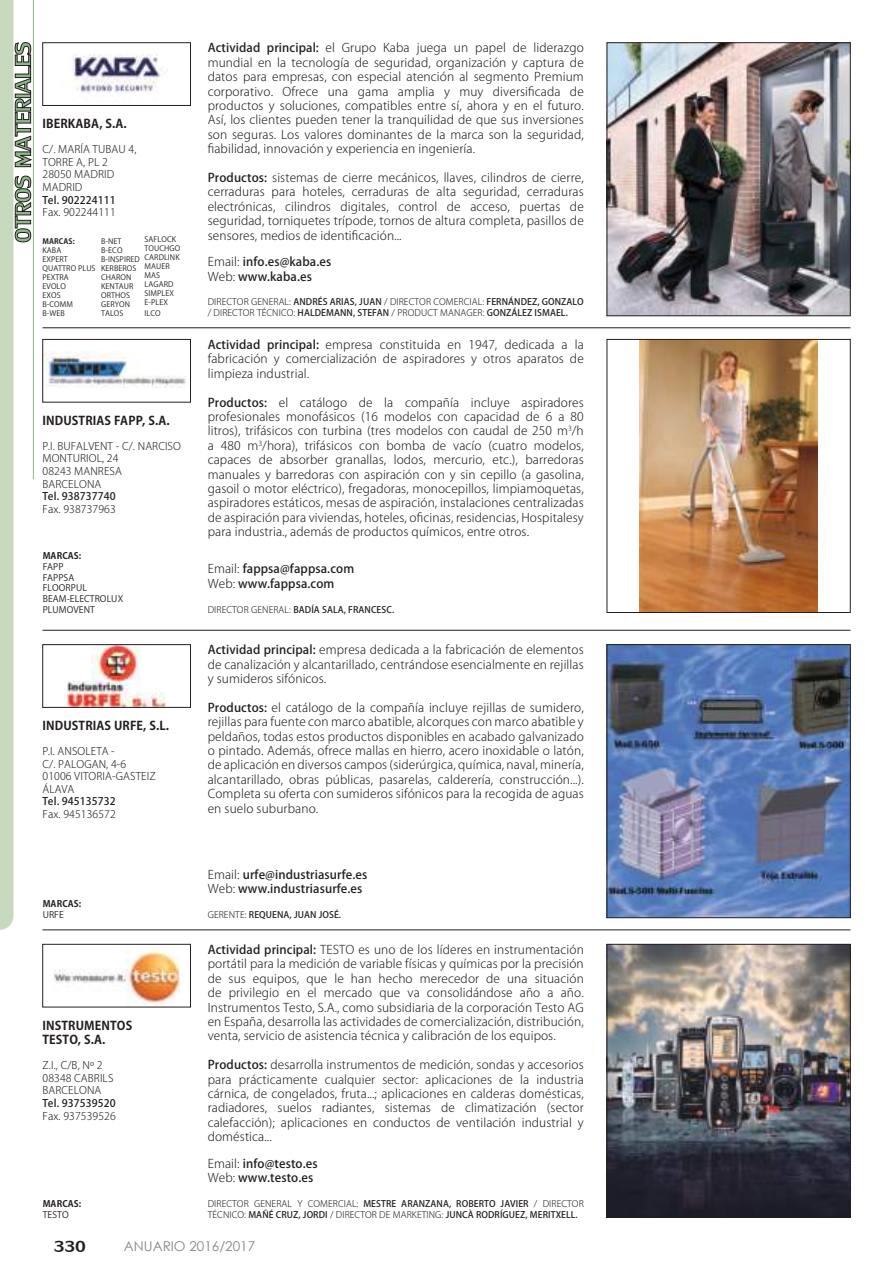
<style>
.page{position:relative;width:893px;height:1263px;background:#fff}
.page>*{position:absolute;margin:0;border:0;box-sizing:border-box;transform-origin:0 0}
.t1{font:24px "Lily UPC";color:#241f1f}
.t2{font:13.5px "Century Gothic";color:#80878d}
.t3{font:300 12px/14.4px "Koz Go Pro";letter-spacing:.01em;color:#241f1f;text-align:justify}
.t4{font:500 12px/14.4px "Koz Go Pro";letter-spacing:.01em;color:#241f1f}
.t5{font:700 12px/14.4px "Koz Go Pro";letter-spacing:.01em;color:#241f1f}
.t6{font:300 10.5px/12.6px "Koz Go Pro";letter-spacing:.01em;color:#241f1f}
.t7{font:500 10.5px "Koz Go Pro";letter-spacing:.01em;color:#241f1f}
.t8{font:500 9px/10.5px "Koz Go Pro";letter-spacing:.01em;color:#241f1f}
.t9{font:300 9px/10.5px "Koz Go Pro";letter-spacing:.01em;color:#241f1f}
.t10{font:9px/10.8px "Koz Go Pro";letter-spacing:.01em;color:#241f1f}
.t11{font:700 9px "Koz Go Pro";letter-spacing:.01em;color:#241f1f}
.t12{font:7.5px/9px "Koz Go Pro";letter-spacing:.01em;color:#241f1f}
.t13{font:700 7.5px "Koz Go Pro";letter-spacing:.01em;color:#241f1f}
.s1{font-weight:500}
.s2{font-weight:300}
</style>
<div class="page">
<hr style="left:43px;top:630px;width:807px;height:1px;background:#241f1f">
<hr style="left:43px;top:327px;width:807px;height:1px;background:#241f1f">
<img style="left:640px;top:341px;width:177px;height:270px">
<div style="left:607px;top:339px;width:243px;height:274px;border:1px solid #241f1f"></div>
<img style="left:45px;top:351px;width:141px;height:37px">
<div style="left:43px;top:339px;width:148px;height:63px;border:1px solid #241f1f"></div>
<img style="left:609px;top:45px;width:239px;height:269px">
<div style="left:607px;top:43px;width:243px;height:273px;border:1px solid #241f1f"></div>
<img style="left:72px;top:54px;width:96px;height:39px">
<div style="left:43px;top:43px;width:148px;height:63px;border:1px solid #241f1f"></div>
<svg style="left:0;top:0;width:31px;height:930px"></svg>
<hr style="left:33px;top:0;width:1px;height:479px;background:#8cb788">
<hr style="left:43px;top:929px;width:807px;height:1px;background:#241f1f">
<img style="left:609px;top:646px;width:239px;height:270px">
<div style="left:607px;top:644px;width:243px;height:274px;border:1px solid #241f1f"></div>
<img style="left:68px;top:646px;width:97px;height:59px">
<div style="left:43px;top:644px;width:148px;height:63px;border:1px solid #241f1f"></div>
<img style="left:609px;top:946px;width:239px;height:269px">
<div style="left:607px;top:944px;width:243px;height:273px;border:1px solid #241f1f"></div>
<img style="left:54px;top:946px;width:125px;height:59px">
<div style="left:43px;top:944px;width:148px;height:63px;border:1px solid #241f1f"></div>
<p class="t5" style="left:43px;top:117px;width:86px">IBERKABA, S.A.</p>
<p class="t6" style="left:43px;top:143px;width:96px">C/. MARÍA TUBAU 4,<br>TORRE A, PL 2<br>28050 MADRID<br>MADRID</p>
<p class="t7" style="left:43px;top:193px;width:75px">Tel. 902224111</p>
<p class="t6" style="left:43px;top:206px;width:75px">Fax. 902244111</p>
<p class="t13" style="left:43px;top:236px;width:34px">MARCAS:</p>
<p class="t12" style="left:43px;top:246px;width:55px">KABA<br>EXPERT<br>QUATTRO PLUS<br>PEXTRA<br>EVOLO<br>EXOS<br>B-COMM<br>B-WEB</p>
<p class="t12" style="left:101px;top:237px;width:40px">B-NET<br>B-ECO<br>B-INSPIRED<br>KERBEROS<br>CHARON<br>KENTAUR<br>ORTHOS<br>GERYON<br>TALOS</p>
<p class="t12" style="left:145px;top:235px;width:37px">SAFLOCK<br>TOUCHGO<br>CARDLINK<br>MAUER<br>MAS<br>LAGARD<br>SIMPLEX<br>E-PLEX</p>
<p class="t12" style="left:145px;top:309px;width:18px">ILCO</p>
<p class="t5" style="left:43px;top:414px;width:129px">INDUSTRIAS FAPP, S.A.</p>
<p class="t6" style="left:43px;top:440px;width:140px">P.I. BUFALVENT - C/. NARCISO<br>MONTURIOL, 24<br>08243 MANRESA<br>BARCELONA</p>
<p class="t7" style="left:43px;top:490px;width:75px">Tel. 938737740</p>
<p class="t6" style="left:43px;top:503px;width:75px">Fax. 938737963</p>
<p class="t11" style="left:43px;top:550px;width:40px">MARCAS:</p>
<p class="t10" style="left:43px;top:561px;width:82px">FAPP<br>FAPPSA<br>FLOORPUL<br>BEAM-ELECTROLUX<br>PLUMOVENT</p>
<p class="t5" style="left:43px;top:719px;width:128px">INDUSTRIAS URFE, S.L.</p>
<p class="t6" style="left:43px;top:745px;width:115px">P.I. ANSOLETA -<br>C/. PALOGAN, 4-6<br>01006 VITORIA-GASTEIZ<br>ÁLAVA</p>
<p class="t7" style="left:43px;top:795px;width:75px">Tel. 945135732</p>
<p class="t6" style="left:43px;top:808px;width:75px">Fax. 945136572</p>
<p class="t11" style="left:43px;top:898px;width:40px">MARCAS:</p>
<p class="t10" style="left:43px;top:910px;width:23px">URFE</p>
<p class="t5" style="left:43px;top:1019px;width:91px">INSTRUMENTOS<br>TESTO, S.A.</p>
<p class="t6" style="left:43px;top:1059px;width:72px">Z.I., C/B, Nº 2<br>08348 CABRILS<br>BARCELONA</p>
<p class="t7" style="left:43px;top:1096px;width:75px">Tel. 937539520</p>
<p class="t6" style="left:43px;top:1109px;width:75px">Fax. 937539526</p>
<p class="t11" style="left:43px;top:1198px;width:40px">MARCAS:</p>
<p class="t10" style="left:43px;top:1209px;width:27px">TESTO</p>
<p class="t3" style="left:208px;top:41px;width:378px"><span class="s1">Actividad principal:</span> el Grupo Kaba juega un papel de liderazgo mundial en la tecnología de seguridad, organización y captura de datos para empresas, con especial atención al segmento Premium corporativo. Ofrece una gama amplia y muy diversi昀椀cada de productos y soluciones, compatibles entre sí, ahora y en el futuro.<br>Así, los clientes pueden tener la tranquilidad de que sus inversiones son seguras. Los valores dominantes de la marca son la seguridad,昀椀abilidad, innovación y experiencia en ingeniería.</p>
<p class="t3" style="left:208px;top:170px;width:378px"><span class="s1">Productos:</span> sistemas de cierre mecánicos, llaves, cilindros de cierre, cerraduras para hoteles, cerraduras de alta seguridad, cerraduras electrónicas, cilindros digitales, control de acceso, puertas de seguridad, torniquetes trípode, tornos de altura completa, pasillos de sensores, medios de identi昀椀cación...</p>
<p class="t4" style="left:208px;top:255px;width:125px"><span class="s2">Email:</span> info.es@kaba.es<br><span class="s2">Web:</span> www.kaba.es</p>
<p class="t9" style="left:208px;top:297px;width:378px">DIRECTOR GENERAL: <span class="s1">ANDRÉS ARIAS, JUAN</span> / DIRECTOR COMERCIAL: <span class="s1">FERNÁNDEZ, GONZALO </span>/ DIRECTOR TÉCNICO: <span class="s1">HALDEMANN, STEFAN</span> / PRODUCT MANAGER: <span class="s1">GONZÁLEZ ISMAEL.</span></p>
<p class="t3" style="left:208px;top:337px;width:378px"><span class="s1">Actividad principal:</span> empresa constituida en 1947, dedicada a la fabricación y comercialización de aspiradores y otros aparatos de limpieza industrial.</p>
<p class="t3" style="left:208px;top:395px;width:378px"><span class="s1">Productos:</span> el catálogo de la compañía incluye aspiradores profesionales monofásicos (16 modelos con capacidad de 6 a 80 litros), trifásicos con turbina (tres modelos con caudal de 250 m<sup>3</sup>/h a 480 m<sup>3</sup>/hora), trifásicos con bomba de vacío (cuatro modelos, capaces de absorber granallas, lodos, mercurio, etc.), barredoras manuales y barredoras con aspiración con y sin cepillo (a gasolina, gasoil o motor eléctrico), fregadoras, monocepillos, limpiamoquetas, aspiradores estáticos, mesas de aspiración, instalaciones centralizadas de aspiración para viviendas, hoteles, o昀椀cinas, residencias, Hospitalesy para industria., además de productos químicos, entre otros.</p>
<p class="t4" style="left:208px;top:562px;width:148px"><span class="s2">Email:</span> fappsa@fappsa.com<br><span class="s2">Web:</span> www.fappsa.com</p>
<p class="t8" style="left:208px;top:605px;width:188px"><span class="s2">DIRECTOR GENERAL:</span> BADÍA SALA, FRANCESC.</p>
<p class="t3" style="left:208px;top:643px;width:378px"><span class="s1">Actividad principal:</span> empresa dedicada a la fabricación de elementos de canalización y alcantarillado, centrándose esencialmente en rejillas y sumideros sifónicos.</p>
<p class="t3" style="left:208px;top:700px;width:378px"><span class="s1">Productos:</span> el catálogo de la compañía incluye rejillas de sumidero, rejillas para fuente con marco abatible, alcorques con marco abatible y peldaños, todas estos productos disponibles en acabado galvanizado o pintado. Además, ofrece mallas en hierro, acero inoxidable o latón, de aplicación en diversos campos (siderúrgica, química, naval, minería, alcantarillado, obras públicas, pasarelas, calderería, construcción...).<br>Completa su oferta con sumideros sifónicos para la recogida de aguas en suelo suburbano.</p>
<p class="t4" style="left:208px;top:867px;width:161px"><span class="s2">Email:</span> urfe@industriasurfe.es<br><span class="s2">Web:</span> www.industriasurfe.es</p>
<p class="t8" style="left:208px;top:910px;width:135px"><span class="s2">GERENTE:</span> REQUENA, JUAN JOSÉ.</p>
<p class="t3" style="left:208px;top:942px;width:378px"><span class="s1">Actividad principal:</span> TESTO es uno de los líderes en instrumentación portátil para la medición de variable físicas y químicas por la precisión de sus equipos, que le han hecho merecedor de una situación de privilegio en el mercado que va consolidándose año a año.<br>Instrumentos Testo, S.A., como subsidiaria de la corporación Testo AG en España, desarrolla las actividades de comercialización, distribución, venta, servicio de asistencia técnica y calibración de los equipos.</p>
<p class="t3" style="left:208px;top:1057px;width:378px"><span class="s1">Productos:</span> desarrolla instrumentos de medición, sondas y accesorios para prácticamente cualquier sector: aplicaciones de la industria cárnica, de congelados, fruta...; aplicaciones en calderas domésticas, radiadores, suelos radiantes, sistemas de climatización (sector calefacción); aplicaciones en conductos de ventilación industrial y doméstica...</p>
<p class="t4" style="left:208px;top:1157px;width:111px"><span class="s2">Email:</span> info@testo.es<br><span class="s2">Web:</span> www.testo.es</p>
<p class="t8" style="left:208px;top:1199px;width:378px"><span class="s2">DIRECTOR GENERAL Y COMERCIAL:</span> MESTRE ARANZANA, ROBERTO JAVIER <span class="s2">/ DIRECTOR<br>TÉCNICO:</span> MAÑÉ CRUZ, JORDI <span class="s2">/ DIRECTOR DE MARKETING:</span> JUNCÀ RODRÍGUEZ, MERITXELL.</p>
<h1 class="t1" style="left:54px;top:1229px;width:34px">330</h1>
<p class="t2" style="left:124px;top:1241px;width:133px">ANUARIO 2016/2017</p>
</div>
